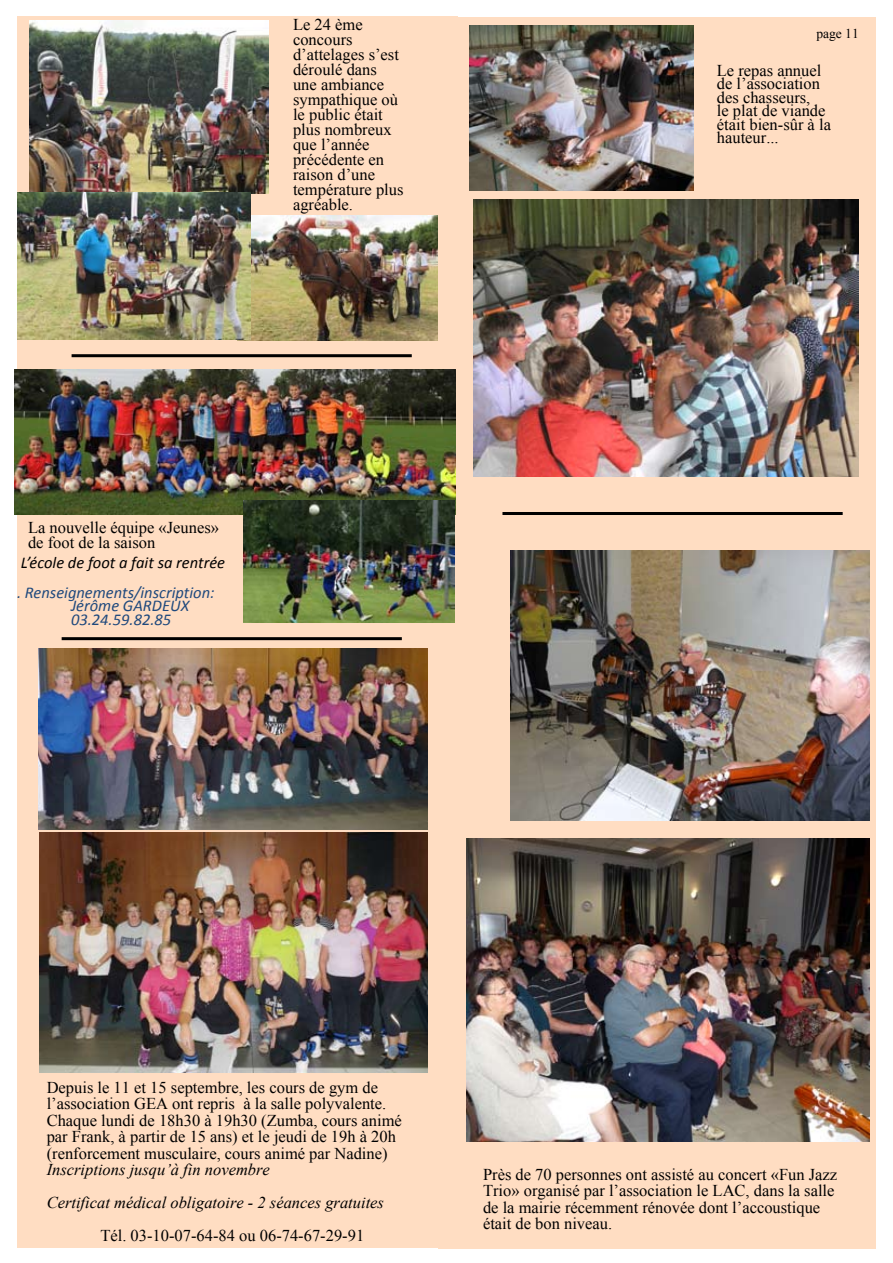
<style>
.page{position:relative;width:893px;height:1263px;background:#fff}
.page>*{position:absolute;margin:0;border:0;box-sizing:border-box;transform-origin:0 0}
.t1{font:16.5px/15px "Times New Roman";color:#000}
.t2{font:italic 16.5px/33px "Times New Roman";color:#000}
.t3{font:italic 16.5px/13.5px "Calibri";color:#1f497d}
.t4{font:italic 16.5px "Calibri";color:#000}
.t5{font:13.5px "Times New Roman";color:#000}
</style>
<div class="page">
<div style="left:17px;top:16px;width:441px;height:1232px;background:#ffddc2"></div>
<img style="left:38px;top:648px;width:389px;height:182px">
<img style="left:39px;top:832px;width:388px;height:240px">
<img style="left:30px;top:21px;width:239px;height:172px">
<img style="left:237px;top:216px;width:201px;height:124px">
<img style="left:17px;top:192px;width:234px;height:147px">
<div style="left:439px;top:17px;width:437px;height:1232px;background:#ffddc2"></div>
<img style="left:469px;top:26px;width:224px;height:165px">
<img style="left:474px;top:200px;width:384px;height:276px">
<img style="left:510px;top:550px;width:360px;height:271px">
<img style="left:466px;top:838px;width:404px;height:303px">
<hr style="left:72px;top:354px;width:340px;height:3px;background:#000">
<hr style="left:62px;top:637px;width:340px;height:3px;background:#000">
<hr style="left:502px;top:512px;width:341px;height:3px;background:#000">
<img style="left:14px;top:370px;width:441px;height:144px">
<img style="left:243px;top:501px;width:211px;height:121px">
<p class="t1" style="left:293px;top:16px;width:112px">Le 24 ème concours d’attelages s’est déroulé dans une ambiance sympathique où le public était plus nombreux que l’année précédente en raison d’une température plus agréable.</p>
<p class="t1" style="left:28px;top:520px;width:193px">La nouvelle équipe «Jeunes» de foot de la saison</p>
<p class="t4" style="left:21px;top:552px;width:206px">L’école de foot a fait sa rentrée</p>
<p class="t3" style="left:71px;top:585px;width:145px;text-indent:-54px">. Renseignements/inscription:<br>Jérôme GARDEUX<br>03.24.59.82.85</p>
<p class="t5" style="left:816px;top:24px;width:44px">page 11</p>
<p class="t1" style="left:717px;top:63px;width:116px;line-height:13.5px">Le repas annuel de l’association des chasseurs,<br>le plat de viande était bien-sûr à la hauteur...</p>
<p class="t1" style="left:47px;top:1079px;width:357px;line-height:16.5px">Depuis le 11 et 15 septembre, les cours de gym de l’association GEA ont repris à la salle polyvalente.<br>Chaque lundi de 18h30 à 19h30 (Zumba, cours animé par Frank, à partir de 15 ans) et le jeudi de 19h à 20h (renforcement musculaire, cours animé par Nadine)</p>
<p class="t2" style="left:47px;top:1153px;width:339px">Inscriptions jusqu’à fin novembre<br>Certificat médical obligatoire - 2 séances gratuites</p>
<p class="t1" style="left:100px;top:1228px;width:265px">Tél. 03-10-07-64-84 ou 06-74-67-29-91</p>
<p class="t1" style="left:483px;top:1166px;width:356px;line-height:16.5px">Près de 70 personnes ont assisté au concert «Fun Jazz Trio» organisé par l’association le LAC, dans la salle de la mairie récemment rénovée dont l’accoustique était de bon niveau.</p>
</div>
